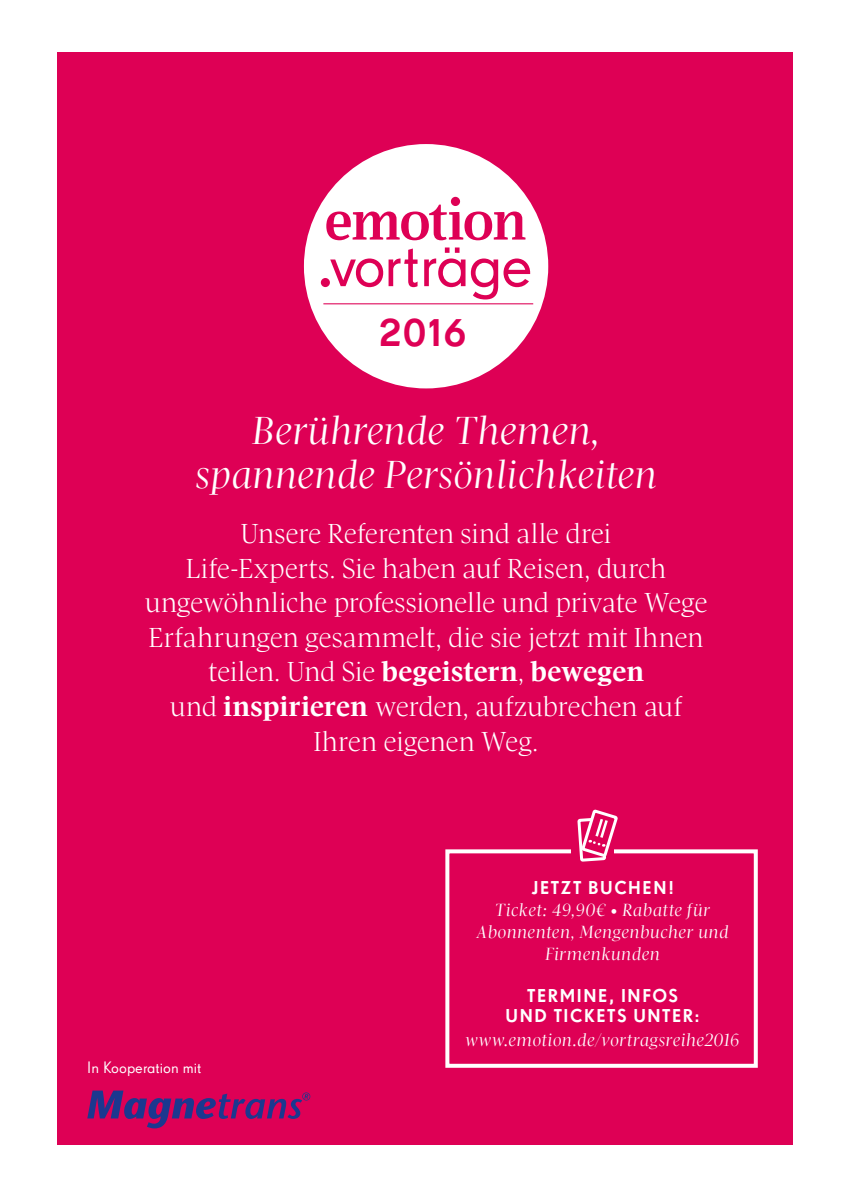
<style>
.page{position:relative;width:842px;height:1191px;background:#fff}
.page>*{position:absolute;margin:0;border:0;box-sizing:border-box;transform-origin:0 0}
.t1{font:66.6px "Super Grotesk OT";letter-spacing:-.03em;color:#de0055}
.t2{font:italic 40px/44px "Pratt Nova Fine";letter-spacing:.01em;color:#fff;text-align:center}
.t3{font:500 39.6px "Super Grotesk OT";color:#de0055}
.t4{font:300 28px/34.6px "Pratt Nova";color:#fff;text-align:center}
.t5{font:italic 18px/22px "Pratt Nova Fine";letter-spacing:.03em;color:#fff;text-align:center}
.t6{font:500 18px/20px "Super Grotesk OT";letter-spacing:.09em;color:#fff;text-align:center}
.t7{font:16px "Super Grotesk OT";color:#fff}
.s1{font-weight:700}
</style>
<div class="page">
<div style="left:57px;top:52px;width:736px;height:1092px;background:#de0055"></div>
<div style="left:445px;top:849px;width:313px;height:218px;border:4px solid #fff"></div>
<div style="left:571px;top:825px;width:42px;height:39px;background:#de0055"></div>
<svg style="left:87px;top:1090px;width:223px;height:38px"></svg>
<svg style="left:577px;top:809px;width:42px;height:53px"></svg>
<div style="left:304px;top:144px;width:244px;height:244px;background:#fff;border-radius:50%"></div>
<svg style="left:326px;top:197px;width:199px;height:43px"></svg>
<div style="left:321px;top:278px;width:9px;height:9px;background:#de0055;border-radius:50%"></div>
<hr style="left:323px;top:303px;width:210px;height:1px;background:#de0055">
<h1 class="t1" style="left:330px;top:225px;width:205px">vorträge</h1>
<h3 class="t3" style="left:379px;top:308px;width:89px">2016</h3>
<h2 class="t2" style="left:196px;top:409px;width:462px">Berührende Themen, spannende Persönlichkeiten</h2>
<p class="t4" style="left:145px;top:517px;width:564px">Unsere Referenten sind alle drei<br>Life-Experts. Sie haben auf Reisen, durch ungewöhnliche professionelle und private Wege Erfahrungen gesammelt, die sie jetzt mit Ihnen teilen. Und Sie <span class="s1">begeistern</span>, <span class="s1">bewegen<br></span>und <span class="s1">inspirieren</span> werden, aufzubrechen auf Ihren eigenen Weg.</p>
<p class="t7" style="left:87px;top:1058px;width:116px">In Kooperation mit</p>
<p class="t6" style="left:532px;top:878px;width:143px">JETZT BUCHEN!</p>
<p class="t5" style="left:477px;top:899px;width:253px">Ticket: 49,90€ • Rabatte für<br>Abonnenten, Mengenbucher und<br>Firmenkunden</p>
<p class="t6" style="left:505px;top:986px;width:196px">TERMINE, INFOS<br>UND TICKETS UNTER:</p>
<p class="t5" style="left:466px;top:1029px;width:276px">www.emotion.de/vortragsreihe2016</p>
</div>
